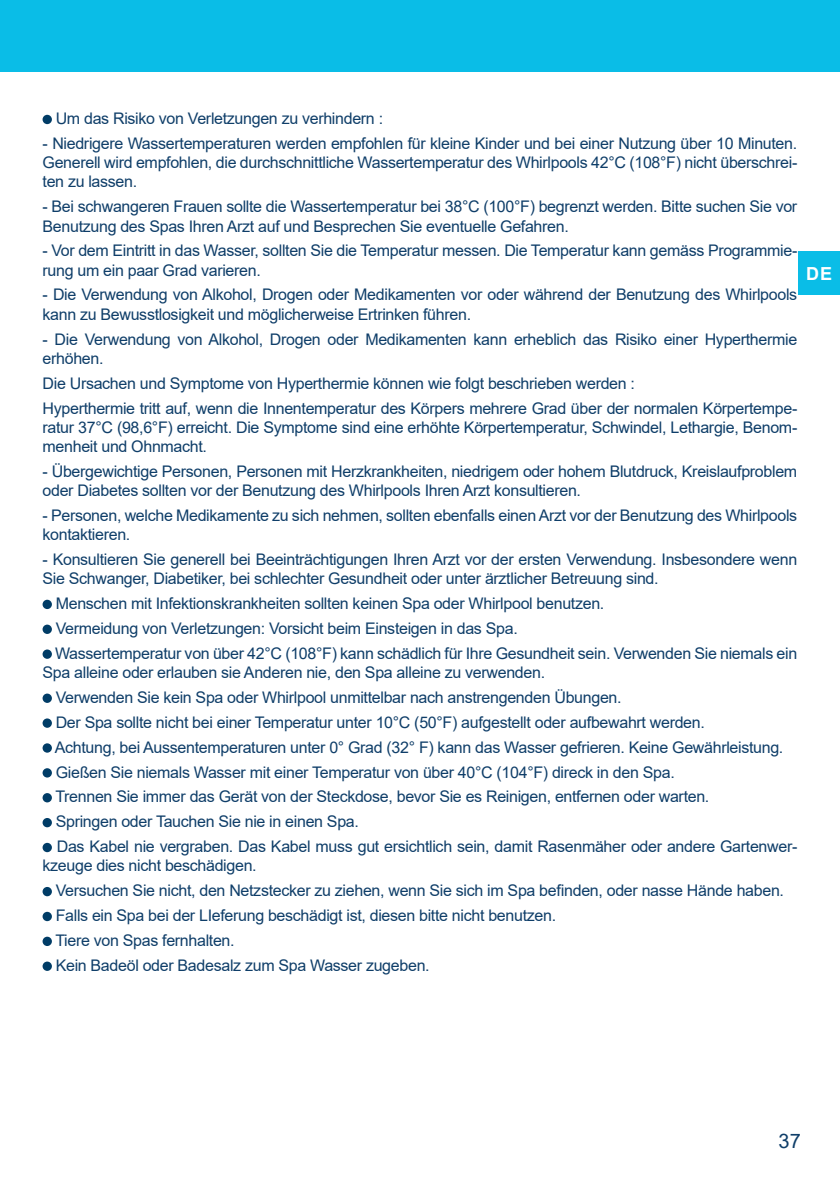
<style>
.page{position:relative;width:840px;height:1191px;background:#fff}
.page>*{position:absolute;margin:0;border:0;box-sizing:border-box;transform-origin:0 0}
.t1{font:20px "Arial";color:#0f3e69}
.t2{font:700 18px "Arial";color:#fff}
.t3{font:16px/19.2px "Arial";letter-spacing:-.02em;color:#0f3e69}
</style>
<div class="page">
<div style="left:0;top:0;width:839px;height:72px;background:#0abde7"></div>
<div style="left:797px;top:251px;width:42px;height:44px;background:#0abde7"></div>
<div style="left:43px;top:115px;width:9px;height:9px;background:#003c66;border-radius:50%"></div>
<div style="left:43px;top:600px;width:9px;height:9px;background:#003c66;border-radius:50%"></div>
<div style="left:43px;top:624px;width:9px;height:10px;background:#003c66;border-radius:50%"></div>
<div style="left:43px;top:649px;width:9px;height:10px;background:#003c66;border-radius:50%"></div>
<div style="left:43px;top:693px;width:9px;height:10px;background:#003c66;border-radius:50%"></div>
<div style="left:43px;top:718px;width:9px;height:10px;background:#003c66;border-radius:50%"></div>
<div style="left:43px;top:743px;width:9px;height:9px;background:#003c66;border-radius:50%"></div>
<div style="left:43px;top:768px;width:9px;height:9px;background:#003c66;border-radius:50%"></div>
<div style="left:43px;top:793px;width:9px;height:9px;background:#003c66;border-radius:50%"></div>
<div style="left:43px;top:818px;width:9px;height:9px;background:#003c66;border-radius:50%"></div>
<div style="left:43px;top:843px;width:9px;height:9px;background:#003c66;border-radius:50%"></div>
<div style="left:43px;top:887px;width:9px;height:9px;background:#003c66;border-radius:50%"></div>
<div style="left:43px;top:911px;width:9px;height:10px;background:#003c66;border-radius:50%"></div>
<div style="left:43px;top:936px;width:9px;height:10px;background:#003c66;border-radius:50%"></div>
<div style="left:43px;top:961px;width:9px;height:10px;background:#003c66;border-radius:50%"></div>
<p class="t3" style="left:56px;top:109px;width:329px">Um das Risiko von Verletzungen zu verhindern :</p>
<p class="t3" style="left:43px;top:134px;width:756px;text-align:justify">- Niedrigere Wassertemperaturen werden empfohlen für kleine Kinder und bei einer Nutzung über 10 Minuten.<br>Generell wird empfohlen, die durchschnittliche Wassertemperatur des Whirlpools 42°C (108°F) nicht überschrei&shy;ten zu lassen.</p>
<p class="t3" style="left:43px;top:197px;width:755px">- Bei schwangeren Frauen sollte die Wassertemperatur bei 38°C (100°F) begrenzt werden. Bitte suchen Sie vor<br>Benutzung des Spas Ihren Arzt auf und Besprechen Sie eventuelle Gefahren.</p>
<p class="t3" style="left:43px;top:241px;width:756px">- Vor dem Eintritt in das Wasser, sollten Sie die Temperatur messen. Die Temperatur kann gemäss Programmie&shy;rung um ein paar Grad varieren.</p>
<p class="t3" style="left:43px;top:285px;width:755px">- Die Verwendung von Alkohol, Drogen oder Medikamenten vor oder während der Benutzung des Whirlpools kann zu Bewusstlosigkeit und möglicherweise Ertrinken führen.</p>
<p class="t3" style="left:43px;top:329px;width:755px">- Die Verwendung von Alkohol, Drogen oder Medikamenten kann erheblich das Risiko einer Hyperthermie erhöhen.</p>
<p class="t3" style="left:43px;top:373px;width:593px">Die Ursachen und Symptome von Hyperthermie können wie folgt beschrieben werden :</p>
<p class="t3" style="left:43px;top:398px;width:756px;text-align:justify">Hyperthermie tritt auf, wenn die Innentemperatur des Körpers mehrere Grad über der normalen Körpertempe&shy;ratur 37°C (98,6°F) erreicht. Die Symptome sind eine erhöhte Körpertemperatur, Schwindel, Lethargie, Benom&shy;menheit und Ohnmacht.</p>
<p class="t3" style="left:43px;top:461px;width:755px">- Übergewichtige Personen, Personen mit Herzkrankheiten, niedrigem oder hohem Blutdruck, Kreislaufproblem oder Diabetes sollten vor der Benutzung des Whirlpools Ihren Arzt konsultieren.</p>
<p class="t3" style="left:43px;top:505px;width:755px">- Personen, welche Medikamente zu sich nehmen, sollten ebenfalls einen Arzt vor der Benutzung des Whirlpools kontaktieren.</p>
<p class="t3" style="left:43px;top:549px;width:755px">- Konsultieren Sie generell bei Beeinträchtigungen Ihren Arzt vor der ersten Verwendung. Insbesondere wenn<br>Sie Schwanger, Diabetiker, bei schlechter Gesundheit oder unter ärztlicher Betreuung sind.</p>
<p class="t3" style="left:56px;top:594px;width:550px">Menschen mit Infektionskrankheiten sollten keinen Spa oder Whirlpool benutzen.</p>
<p class="t3" style="left:56px;top:618px;width:463px">Vermeidung von Verletzungen: Vorsicht beim Einsteigen in das Spa.</p>
<p class="t3" style="left:43px;top:643px;width:755px;text-indent:13px">Wassertemperatur von über 42°C (108°F) kann schädlich für Ihre Gesundheit sein. Verwenden Sie niemals ein<br>Spa alleine oder erlauben sie Anderen nie, den Spa alleine zu verwenden.</p>
<p class="t3" style="left:56px;top:687px;width:567px">Verwenden Sie kein Spa oder Whirlpool unmittelbar nach anstrengenden Übungen.</p>
<p class="t3" style="left:56px;top:712px;width:650px">Der Spa sollte nicht bei einer Temperatur unter 10°C (50°F) aufgestellt oder aufbewahrt werden.</p>
<p class="t3" style="left:55px;top:737px;width:729px">Achtung, bei Aussentemperaturen unter 0° Grad (32° F) kann das Wasser gefrieren. Keine Gewährleistung.</p>
<p class="t3" style="left:56px;top:762px;width:620px">Gießen Sie niemals Wasser mit einer Temperatur von über 40°C (104°F) direck in den Spa.</p>
<p class="t3" style="left:55px;top:787px;width:655px">Trennen Sie immer das Gerät von der Steckdose, bevor Sie es Reinigen, entfernen oder warten.</p>
<p class="t3" style="left:56px;top:812px;width:304px">Springen oder Tauchen Sie nie in einen Spa.</p>
<p class="t3" style="left:43px;top:837px;width:756px;text-indent:14px">Das Kabel nie vergraben. Das Kabel muss gut ersichtlich sein, damit Rasenmäher oder andere Gartenwer&shy;kzeuge dies nicht beschädigen.</p>
<p class="t3" style="left:56px;top:881px;width:729px">Versuchen Sie nicht, den Netzstecker zu ziehen, wenn Sie sich im Spa befinden, oder nasse Hände haben.</p>
<p class="t3" style="left:56px;top:905px;width:501px">Falls ein Spa bei der LIeferung beschädigt ist, diesen bitte nicht benutzen.</p>
<p class="t3" style="left:55px;top:930px;width:181px">Tiere von Spas fernhalten.</p>
<p class="t3" style="left:56px;top:955px;width:375px">Kein Badeöl oder Badesalz zum Spa Wasser zugeben.</p>
<p class="t2" style="left:805px;top:261px;width:27px">DE</p>
<p class="t1" style="left:778px;top:1127px;width:24px">37</p>
</div>
